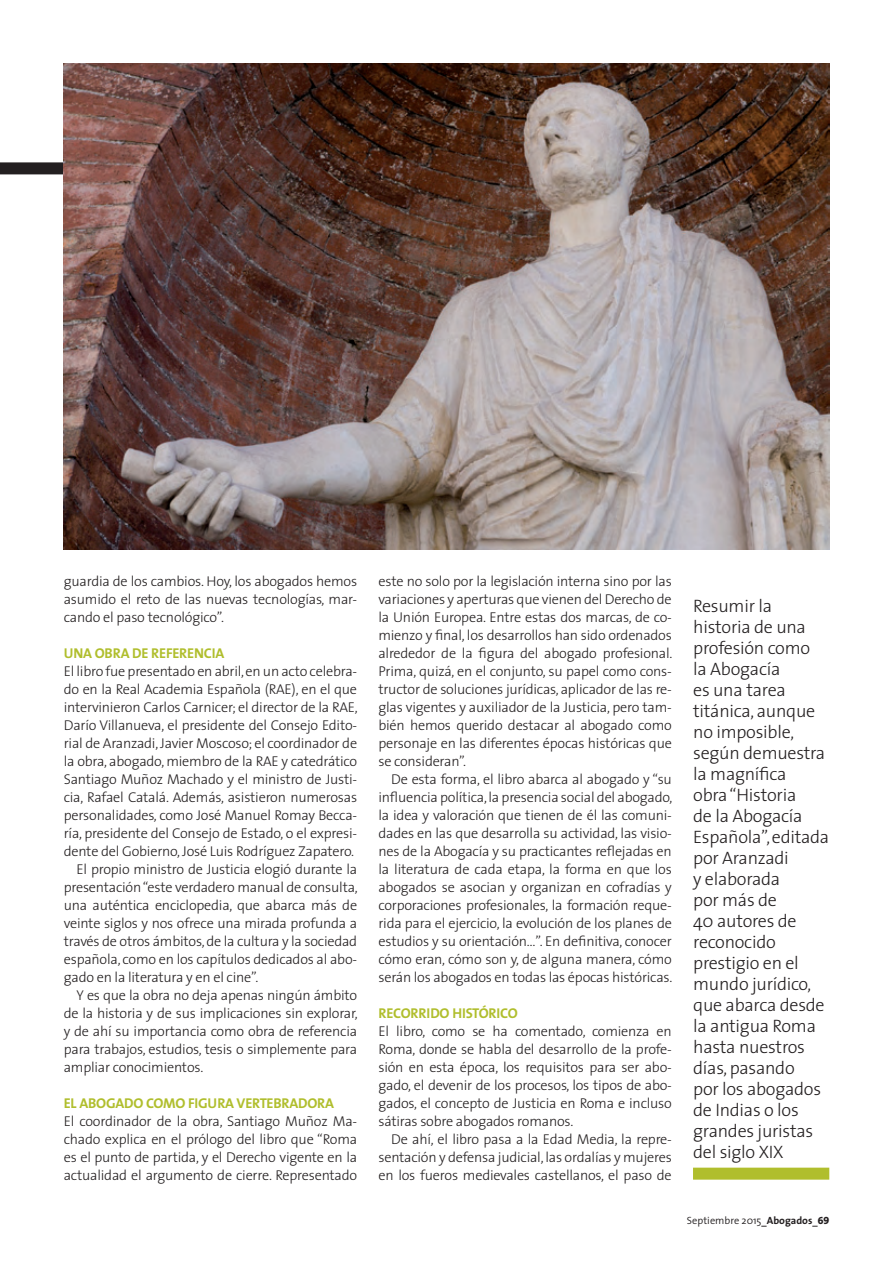
<style>
.page{position:relative;width:893px;height:1263px;background:#fff}
.page>*{position:absolute;margin:0;border:0;box-sizing:border-box;transform-origin:0 0}
.t1{font:300 18px/21px "The Sans";letter-spacing:-.015em;color:#231f20}
.t2{font:300 14.25px/18px "The Sans";letter-spacing:-.015em;color:#231f20;text-align:justify}
.t3{font:700 14.25px "The Sans";letter-spacing:-.015em;color:#b0be2d}
.t4{font:300 10.5px "The Sans";color:#231f20}
.s1{font-weight:600}
.s2{font-weight:700}
.s3{font-family:"The Sans Extra Bold Expert";font-weight:400}
</style>
<div class="page">
<div style="left:0;top:162px;width:829px;height:12px;background:#231f20"></div>
<div style="left:693px;top:1167px;width:136px;height:12px;background:#b0be2d"></div>
<img style="left:64px;top:64px;width:765px;height:486px">
<p class="t2" style="left:64px;top:572px;width:295px">guardia de los cambios. Hoy, los abogados hemos asumido el reto de las nuevas tecnologías, mar&shy;cando el paso tecnológico”.</p>
<p class="t3" style="left:64px;top:641px;width:162px">UNA OBRA DE REFERENCIA</p>
<p class="t2" style="left:64px;top:661px;width:296px">El libro fue presentado en abril, en un acto celebra&shy;do en la Real Academia Española (RAE), en el que intervinieron Carlos Carnicer; el director de la RAE, Darío Villanueva, el presidente del Consejo Edito&shy;rial de Aranzadi, Javier Moscoso; el coordinador de la obra, abogado, miembro de la RAE y catedrático Santiago Muñoz Machado y el ministro de Justi&shy;cia, Rafael Catalá. Además, asistieron numerosas personalidades, como José Manuel Romay Becca&shy;ría, presidente del Consejo de Estado, o el expresi&shy;dente del Gobierno, José Luis Rodríguez Zapatero.</p>
<p class="t2" style="left:64px;top:859px;width:296px;text-indent:13px">El propio ministro de Justicia elogió durante la presentación “este verdadero manual de consulta, una auténtica enciclopedia, que abarca más de veinte siglos y nos ofrece una mirada profunda a través de otros ámbitos, de la cultura y la sociedad española, como en los capítulos dedicados al abo&shy;gado en la literatura y en el cine”.</p>
<p class="t2" style="left:64px;top:985px;width:296px;text-indent:13px">Y es que la obra no deja apenas ningún ámbito de la historia y de sus implicaciones sin explorar, y de ahí su importancia como obra de referencia para trabajos, estudios, tesis o simplemente para ampliar conocimientos.</p>
<p class="t3" style="left:64px;top:1091px;width:272px">EL ABOGADO COMO FIGURA VERTEBRADORA</p>
<p class="t2" style="left:64px;top:1111px;width:295px">El coordinador de la obra, Santiago Muñoz Ma&shy;chado explica en el prólogo del libro que “Roma es el punto de partida, y el Derecho vigente en la actualidad el argumento de cierre. Representado</p>
<p class="t2" style="left:378px;top:571px;width:296px">este no solo por la legislación interna sino por las variaciones y aperturas que vienen del Derecho de la Unión Europea. Entre estas dos marcas, de co&shy;mienzo y final, los desarrollos han sido ordenados alrededor de la figura del abogado profesional.<br>Prima, quizá, en el conjunto, su papel como cons&shy;tructor de soluciones jurídicas, aplicador de las re&shy;glas vigentes y auxiliador de la Justicia, pero tam&shy;bién hemos querido destacar al abogado como personaje en las diferentes épocas históricas que se consideran”.</p>
<p class="t2" style="left:378px;top:769px;width:296px;text-indent:13px">De esta forma, el libro abarca al abogado y “su influencia política, la presencia social del abogado, la idea y valoración que tienen de él las comuni&shy;dades en las que desarrolla su actividad, las visio&shy;nes de la Abogacía y su practicantes reflejadas en la literatura de cada etapa, la forma en que los abogados se asocian y organizan en cofradías y corporaciones profesionales, la formación reque&shy;rida para el ejercicio, la evolución de los planes de estudios y su orientación…”. En definitiva, conocer cómo eran, cómo son y, de alguna manera, cómo serán los abogados en todas las épocas históricas.</p>
<p class="t3" style="left:378px;top:1001px;width:141px">RECORRIDO HISTÓRICO</p>
<p class="t2" style="left:378px;top:1021px;width:295px">El libro, como se ha comentado, comienza en Roma, donde se habla del desarrollo de la profe&shy;sión en esta época, los requisitos para ser abo&shy;gado, el devenir de los procesos, los tipos de abo&shy;gados, el concepto de Justicia en Roma e incluso sátiras sobre abogados romanos.</p>
<p class="t2" style="left:378px;top:1129px;width:295px;text-indent:13px">De ahí, el libro pasa a la Edad Media, la repre&shy;sentación y defensa judicial, las ordalías y mujeres en los fueros medievales castellanos, el paso de</p>
<p class="t1" style="left:693px;top:594px;width:138px">Resumir la historia de una profesión como<br>la Abogacía<br>es una tarea titánica, aunque no imposible, según demuestra la magnífica<br>obra “Historia<br>de la Abogacía<br>Española”, editada por Aranzadi<br>y elaborada<br>por más de<br>40 autores de reconocido prestigio en el mundo jurídico, que abarca desde la antigua Roma hasta nuestros días, pasando<br>por los abogados de Indias o los grandes juristas del siglo XIX</p>
<p class="t4" style="left:687px;top:1211px;width:144px">Septiembre 2015<span class="s1">_</span><span class="s2">Abogados</span><span class="s1">_</span><span class="s3">69</span></p>
</div>
